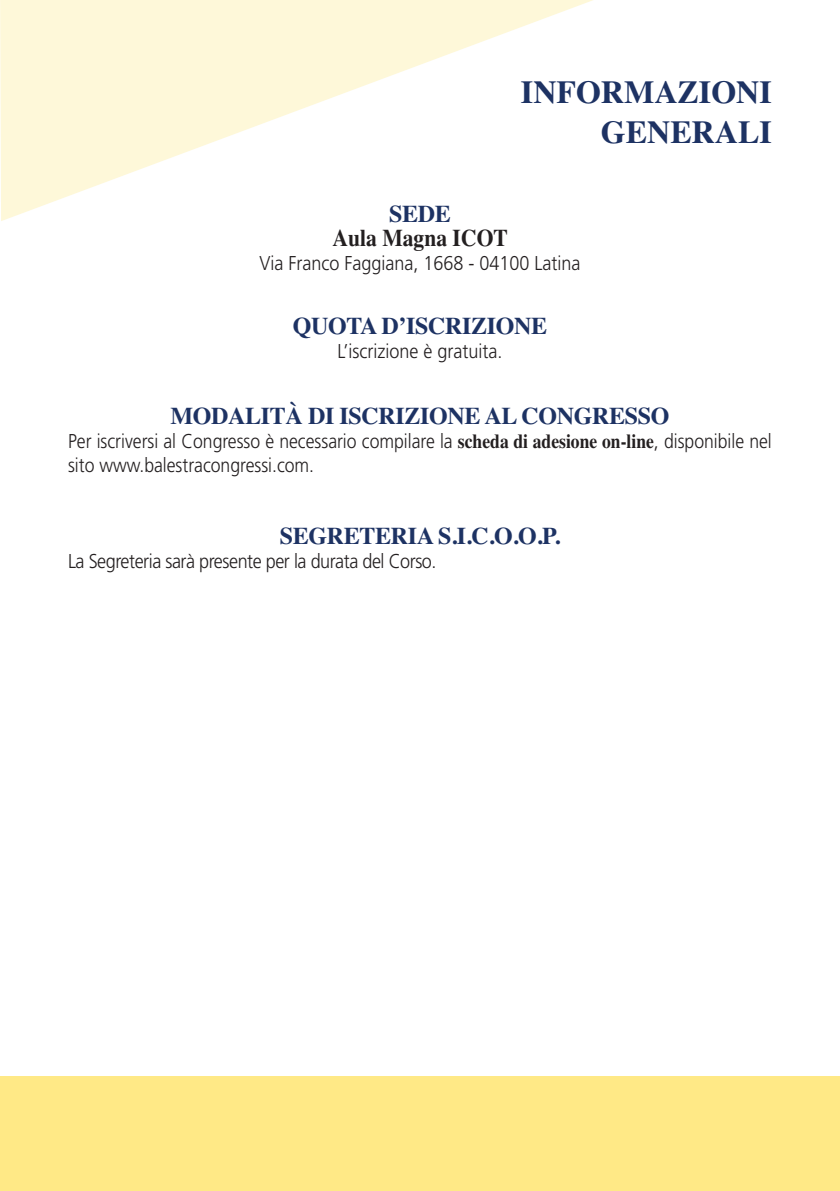
<style>
.page{position:relative;width:840px;height:1191px;background:#fff}
.page>*{position:absolute;margin:0;border:0;box-sizing:border-box;transform-origin:0 0}
.t1{font:700 32px/40px "Times";color:#1d3263;text-align:right}
.t2{font:700 24px "Times";letter-spacing:-.015em;color:#1d3263}
.t3{font:700 24px "Times";color:#231f20;scale:.9 1}
.t4{font:300 20px/24px "Frutiger";color:#231f20;scale:.88 1}
.t5{font:300 20px "Frutiger";color:#231f20;scale:.9 1}
.t6{font:300 20px "Frutiger";letter-spacing:-.025em;color:#231f20;scale:.9 1}
.s1{font-family:"Times";font-weight:700}
</style>
<div class="page">
<div style="left:0;top:1075px;width:839px;height:116px;background:#ffe986"></div>
<svg style="left:0;top:0;width:593px;height:221px"></svg>
<h1 class="t1" style="left:520px;top:72px;width:252px">INFORMAZIONI<br>GENERALI</h1>
<p class="t2" style="left:389px;top:200px;width:63px">SEDE</p>
<p class="t3" style="left:332px;top:224px;width:196px">Aula Magna ICOT</p>
<p class="t5" style="left:259px;top:255px;width:358px">Via Franco Faggiana, 1668 - 04100 Latina</p>
<p class="t2" style="left:292px;top:312px;width:256px">QUOTA D’ISCRIZIONE</p>
<p class="t5" style="left:337px;top:343px;width:185px">L’iscrizione è gratuita.</p>
<p class="t2" style="left:170px;top:402px;width:500px">MODALITÀ DI ISCRIZIONE AL CONGRESSO</p>
<p class="t4" style="left:68px;top:431px;width:800px">Per iscriversi al Congresso è necessario compilare la <span class="s1">scheda di adesione on-line</span>, disponibile nel sito www.balestracongressi.com.</p>
<p class="t2" style="left:280px;top:522px;width:281px">SEGRETERIA S.I.C.O.O.P.</p>
<p class="t6" style="left:68px;top:553px;width:410px">La Segreteria sarà presente per la durata del Corso.</p>
</div>
